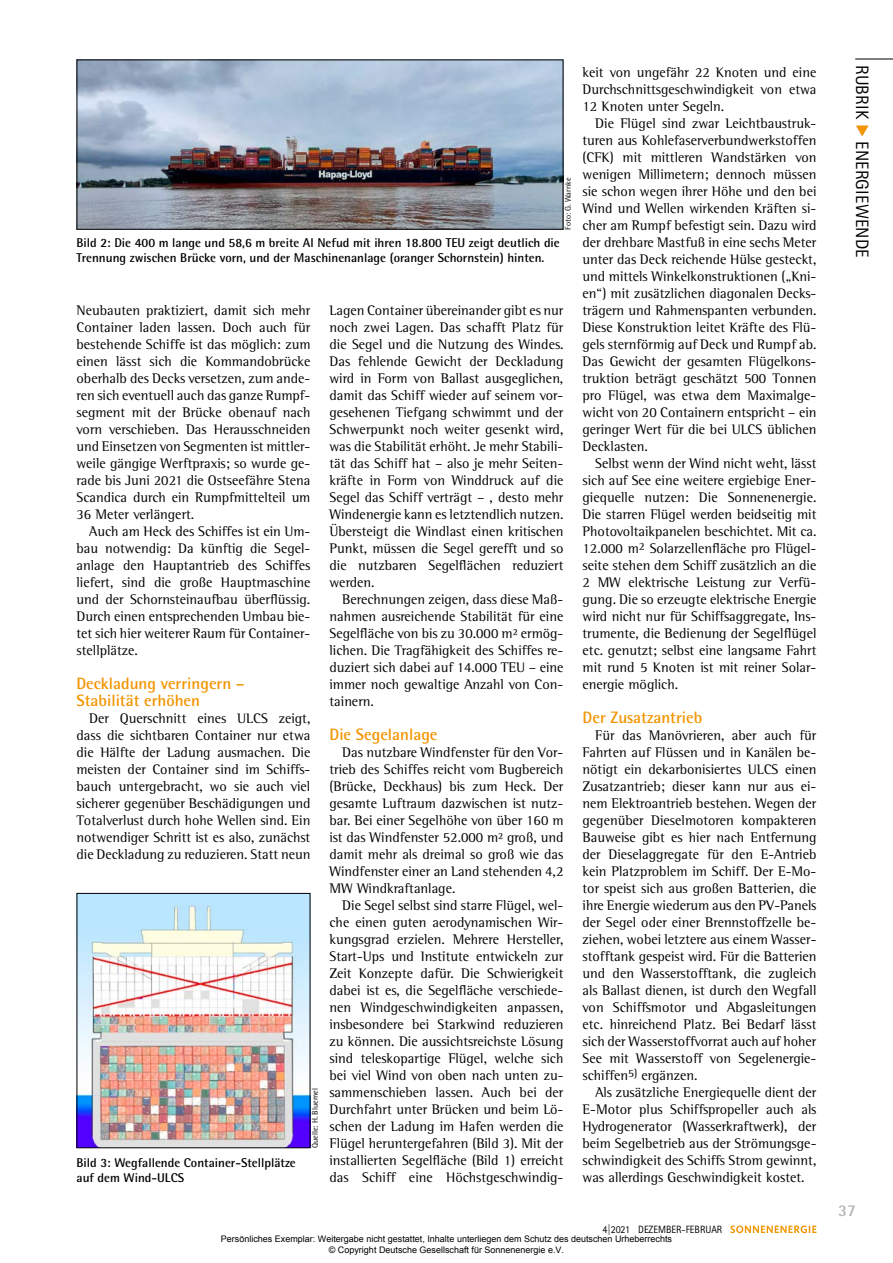
<style>
.page{position:relative;width:893px;height:1263px;background:#fff}
.page>*{position:absolute;margin:0;border:0;box-sizing:border-box;transform-origin:0 0}
.t1{font:18px "Rotis Sans Serif Std";letter-spacing:.01em;color:#000}
.t2{font:700 16.5px/17px "Rotis Semi Sans Std";color:#f39500}
.t3{font:700 16.5px "Rotis Semi Sans Std";color:#b1b3b4}
.t4{font:14.25px/17px "Rotis Semi Serif Std";color:#000;text-align:justify}
.t5{font:700 12.75px/15px "Rotis Semi Sans Std";color:#000}
.t6{font:10.65px "Rotis Sans Serif Std";color:#000;scale:.95 1}
.t7{font:9px/10.8px "Arial";color:#000;text-align:center}
.t8{font:8.25px "Rotis Semi Sans Std";color:#000}
.s1{color:#0076bd}
</style>
<div class="page">
<svg style="left:730px;top:1225px;width:86px;height:8px"></svg>
<hr style="left:855px;top:59px;width:38px;height:1px;background:#000">
<svg style="left:856px;top:125px;width:13px;height:12px"></svg>
<img style="left:79px;top:62px;width:482px;height:166px">
<div style="left:77px;top:60px;width:486px;height:170px;border:1px solid #000"></div>
<img style="left:79px;top:895px;width:229px;height:251px">
<p class="t8" style="left:563px;top:230px;width:54px;rotate:-90deg">Foto: G. Warnke</p>
<p class="t5" style="left:77px;top:235px;width:485px">Bild 2: Die 400 m lange und 58,6 m breite Al Nefud mit ihren 18.800 TEU zeigt deutlich die<br>Trennung zwischen Brücke vorn, und der Maschinenanlage (oranger Schornstein) hinten.</p>
<p class="t4" style="left:77px;top:301px;width:235px">Neubauten praktiziert, damit sich mehr Container laden lassen. Doch auch für bestehende Schiffe ist das möglich: zum einen lässt sich die Kommandobrücke oberhalb des Decks versetzen, zum ande&shy;ren sich eventuell auch das ganze Rumpf&shy;segment mit der Brücke obenauf nach vorn verschieben. Das Herausschneiden und Einsetzen von Segmenten ist mittler&shy;weile gängige Werftpraxis; so wurde ge&shy;rade bis Juni 2021 die Ostseefähre Stena Scandica durch ein Rumpfmittelteil um 36 Meter verlängert.</p>
<p class="t4" style="left:77px;top:523px;width:235px;text-indent:13px">Auch am Heck des Schiffes ist ein Um&shy;bau notwendig: Da künftig die Segel&shy;anlage den Hauptantrieb des Schiffes liefert, sind die große Hauptmaschine und der Schornsteinaufbau überflüssig.<br>Durch einen entsprechenden Umbau bie&shy;tet sich hier weiterer Raum für Container&shy;stellplätze.</p>
<p class="t2" style="left:77px;top:674px;width:170px">Deckladung verringern –<br>Stabilität erhöhen</p>
<p class="t4" style="left:77px;top:710px;width:235px;text-indent:13px">Der Querschnitt eines ULCS zeigt, dass die sichtbaren Container nur etwa die Hälfte der Ladung ausmachen. Die meisten der Container sind im Schiffs&shy;bauch untergebracht, wo sie auch viel sicherer gegenüber Beschädigungen und Totalverlust durch hohe Wellen sind. Ein notwendiger Schritt ist es also, zunächst die Deckladung zu reduzieren. Statt neun</p>
<p class="t5" style="left:77px;top:1155px;width:221px">Bild 3: Wegfallende Container-Stellplätze auf dem Wind-ULCS</p>
<p class="t8" style="left:310px;top:1148px;width:61px;rotate:-90deg">Quelle: H. Bluemel</p>
<p class="t4" style="left:330px;top:301px;width:235px">Lagen Container übereinander gibt es nur noch zwei Lagen. Das schafft Platz für die Segel und die Nutzung des Windes.<br>Das fehlende Gewicht der Deckladung wird in Form von Ballast ausgeglichen, damit das Schiff wieder auf seinem vor&shy;gesehenen Tiefgang schwimmt und der Schwerpunkt noch weiter gesenkt wird, was die Stabilität erhöht. Je mehr Stabili&shy;tät das Schiff hat – also je mehr Seiten&shy;kräfte in Form von Winddruck auf die Segel das Schiff verträgt – , desto mehr Windenergie kann es letztendlich nutzen.<br>Übersteigt die Windlast einen kritischen Punkt, müssen die Segel gerefft und so die nutzbaren Segelflächen reduziert werden.</p>
<p class="t4" style="left:330px;top:591px;width:235px;text-indent:13px">Berechnungen zeigen, dass diese Maß&shy;nahmen ausreichende Stabilität für eine Segelfläche von bis zu 30.000 m² ermög&shy;lichen. Die Tragfähigkeit des Schiffes re&shy;duziert sich dabei auf 14.000 TEU – eine immer noch gewaltige Anzahl von Con&shy;tainern.</p>
<p class="t2" style="left:330px;top:726px;width:109px">Die Segelanlage</p>
<p class="t4" style="left:330px;top:744px;width:235px;text-indent:13px">Das nutzbare Windfenster für den Vor&shy;trieb des Schiffes reicht vom Bugbereich (Brücke, Deckhaus) bis zum Heck. Der gesamte Luftraum dazwischen ist nutz&shy;bar. Bei einer Segelhöhe von über 160 m ist das Windfenster 52.000 m² groß, und damit mehr als dreimal so groß wie das Windfenster einer an Land stehenden 4,2<br>MW Windkraftanlage.</p>
<p class="t4" style="left:330px;top:897px;width:235px;text-indent:13px">Die Segel selbst sind starre Flügel, wel&shy;che einen guten aerodynamischen Wir&shy;kungsgrad erzielen. Mehrere Hersteller, Start-Ups und Institute entwickeln zur Zeit Konzepte dafür. Die Schwierigkeit dabei ist es, die Segelfläche verschiede&shy;nen Windgeschwindigkeiten anpassen, insbesondere bei Starkwind reduzieren zu können. Die aussichtsreichste Lösung sind teleskopartige Flügel, welche sich bei viel Wind von oben nach unten zu&shy;sammenschieben lassen. Auch bei der Durchfahrt unter Brücken und beim Lö&shy;schen der Ladung im Hafen werden die Flügel heruntergefahren (Bild 3). Mit der installierten Segelfläche (Bild 1) erreicht das Schiff eine Höchstgeschwindig-</p>
<p class="t4" style="left:583px;top:63px;width:235px">keit von ungefähr 22 Knoten und eine Durchschnittsgeschwindigkeit von etwa 12 Knoten unter Segeln.</p>
<p class="t4" style="left:583px;top:114px;width:235px;text-indent:13px">Die Flügel sind zwar Leichtbaustruk&shy;turen aus Kohlefaserverbundwerkstoffen (CFK) mit mittleren Wandstärken von wenigen Millimetern; dennoch müssen sie schon wegen ihrer Höhe und den bei Wind und Wellen wirkenden Kräften si&shy;cher am Rumpf befestigt sein. Dazu wird der drehbare Mastfuß in eine sechs Meter unter das Deck reichende Hülse gesteckt, und mittels Winkelkonstruktionen („Kni&shy;en“) mit zusätzlichen diagonalen Decks&shy;trägern und Rahmenspanten verbunden.<br>Diese Konstruktion leitet Kräfte des Flü&shy;gels sternförmig auf Deck und Rumpf ab.<br>Das Gewicht der gesamten Flügelkons&shy;truktion beträgt geschätzt 500 Tonnen pro Flügel, was etwa dem Maximalge&shy;wicht von 20 Containern entspricht – ein geringer Wert für die bei ULCS üblichen Decklasten.</p>
<p class="t4" style="left:583px;top:455px;width:235px;text-indent:13px">Selbst wenn der Wind nicht weht, lässt sich auf See eine weitere ergiebige Ener&shy;giequelle nutzen: Die Sonnenenergie.<br>Die starren Flügel werden beidseitig mit Photovoltaikpanelen beschichtet. Mit ca.<br>12.000 m<sup>2</sup> Solarzellenfläche pro Flügel&shy;seite stehen dem Schiff zusätzlich an die 2 MW elektrische Leistung zur Verfü&shy;gung. Die so erzeugte elektrische Energie wird nicht nur für Schiffsaggregate, Ins&shy;trumente, die Bedienung der Segelflügel etc. genutzt; selbst eine langsame Fahrt mit rund 5 Knoten ist mit reiner Solar&shy;energie möglich.</p>
<p class="t2" style="left:583px;top:709px;width:121px">Der Zusatzantrieb</p>
<p class="t4" style="left:583px;top:727px;width:235px;text-indent:13px">Für das Manövrieren, aber auch für Fahrten auf Flüssen und in Kanälen be&shy;nötigt ein dekarbonisiertes ULCS einen Zusatzantrieb; dieser kann nur aus ei&shy;nem Elektroantrieb bestehen. Wegen der gegenüber Dieselmotoren kompakteren Bauweise gibt es hier nach Entfernung der Dieselaggregate für den E-Antrieb kein Platzproblem im Schiff. Der E-Mo&shy;tor speist sich aus großen Batterien, die ihre Energie wiederum aus den PV-Panels der Segel oder einer Brennstoffzelle be&shy;ziehen, wobei letztere aus einem Wasser&shy;stofftank gespeist wird. Für die Batterien und den Wasserstofftank, die zugleich als Ballast dienen, ist durch den Wegfall von Schiffsmotor und Abgasleitungen etc. hinreichend Platz. Bei Bedarf lässt sich der Wasserstoffvorrat auch auf hoher See mit Wasserstoff von Segelenergie&shy;schiffen<sup>5)</sup> ergänzen.</p>
<p class="t4" style="left:583px;top:1084px;width:235px;text-indent:13px">Als zusätzliche Energiequelle dient der E-Motor plus Schiffspropeller auch als Hydrogenerator (Wasserkraftwerk), der beim Segelbetrieb aus der Strömungsge&shy;schwindigkeit des Schiffs Strom gewinnt, was allerdings Geschwindigkeit kostet.</p>
<p class="t6" style="left:602px;top:1223px;width:128px">4|2021 DEZEMBER-FEBRUAR</p>
<p class="t7" style="left:221px;top:1233px;width:453px">Persönliches Exemplar: Weitergabe nicht gestattet, Inhalte unterliegen dem Schutz des deutschen Urheberrechts © Copyright Deutsche Gesellschaft für Sonnenenergie e.V.</p>
<p class="t1" style="left:873px;top:65px;width:195px;rotate:90deg">RUBRIK <span class="s1">◆</span> ENERGIEWENDE</p>
<p class="t3" style="left:838px;top:1200px;width:19px">37</p>
</div>
